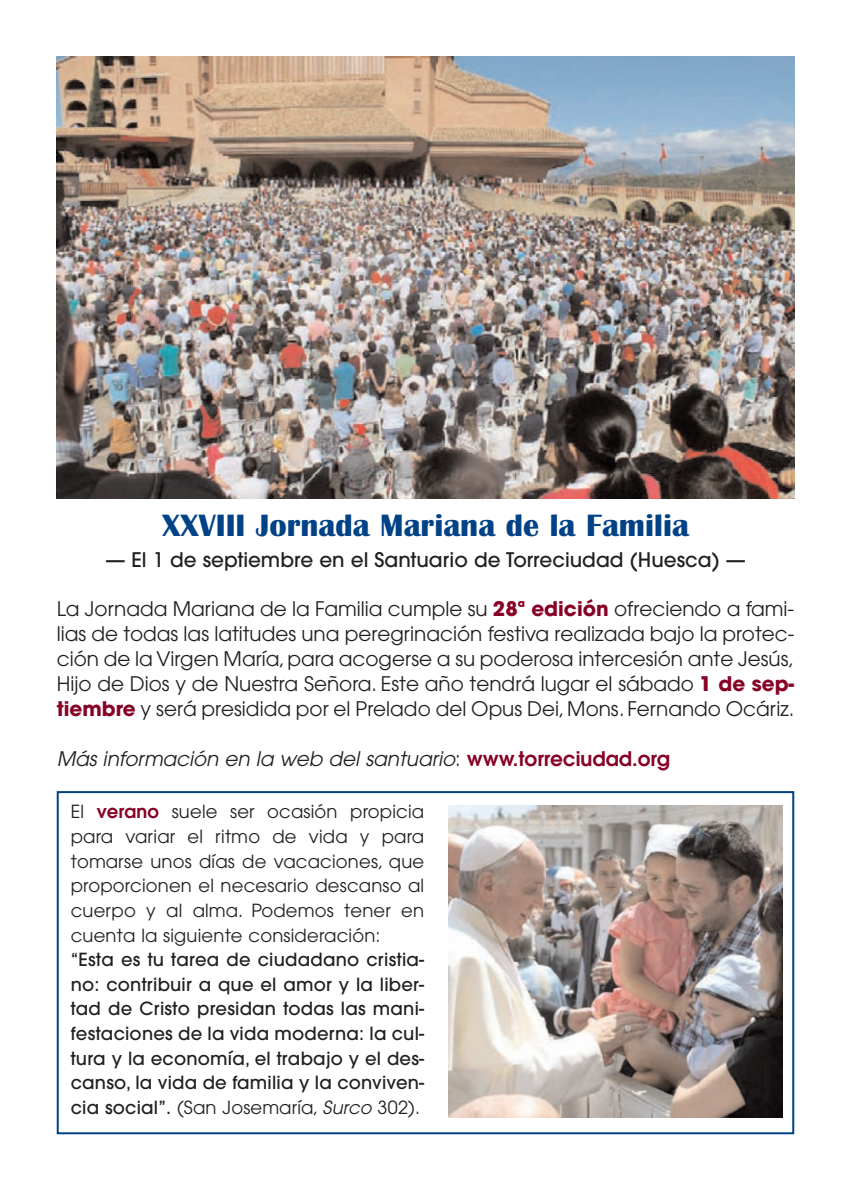
<style>
.page{position:relative;width:851px;height:1191px;background:#fff}
.page>*{position:absolute;margin:0;border:0;box-sizing:border-box;transform-origin:0 0}
.t1{font:700 32px "Britannic";color:#014286}
.t2{font:20px/24.8px "Avant Garde";color:#231f20;text-align:justify}
.t3{font:italic 20px "Avant Garde";color:#231f20}
.t4{font:500 20px "Avant Garde";color:#231f20}
.t5{font:500 18px/24.6px "Avant Garde";letter-spacing:.01em;color:#231f20;text-align:justify}
.t6{font:18px/24.6px "Avant Garde";letter-spacing:.01em;color:#231f20;text-align:justify}
.s1{font-weight:700;color:#870126}
.s2{font-style:normal}
.s3{font-weight:600;font-style:normal;color:#870126}
.s4{font-weight:600;color:#870126}
.s5{font-weight:400}
.s6{font-weight:400;font-style:italic}
</style>
<div class="page">
<div style="left:57px;top:791px;width:737px;height:343px;border:2px solid #014286"></div>
<img style="left:448px;top:805px;width:334px;height:312px">
<img style="left:57px;top:57px;width:737px;height:442px">
<h1 class="t1" style="left:162px;top:506px;width:528px">XXVIII Jornada Mariana de la Familia</h1>
<p class="t4" style="left:105px;top:552px;width:641px">— El 1 de septiembre en el Santuario de Torreciudad (Huesca) —</p>
<p class="t2" style="left:57px;top:598px;width:739px">La Jornada Mariana de la Familia cumple su <span class="s1">28ª edición</span> ofreciendo a fami&shy;lias de todas las latitudes una peregrinación festiva realizada bajo la protec&shy;ción de la Virgen María,para acogerse a su poderosa intercesión ante Jesús, Hijo de Dios y de Nuestra Señora. Este año tendrá lugar el sábado <span class="s1">1 de sep&shy;tiembre</span> y será presidida por el Prelado del Opus Dei,Mons.Fernando Ocáriz.</p>
<p class="t3" style="left:57px;top:751px;width:615px">Más información en la web del santuario<span class="s2">:</span> <span class="s3">www.torreciudad.org</span></p>
<p class="t6" style="left:71px;top:801px;width:355px">El <span class="s4">verano</span> suele ser ocasión propicia para variar el ritmo de vida y para tomarse unos días de vacaciones, que proporcionen el necesario descanso al cuerpo y al alma. Podemos tener en cuenta la siguiente consideración:</p>
<p class="t5" style="left:71px;top:948px;width:355px">“Esta es tu tarea de ciudadano cristia&shy;no: contribuir a que el amor y la liber&shy;tad de Cristo presidan todas las mani&shy;festaciones de la vida moderna: la cul&shy;tura y la economía, el trabajo y el des&shy;canso, la vida de familia y la conviven&shy;cia social”. <span class="s5">(San Josemaría,</span> <span class="s6">Surco</span> <span class="s5">302).</span></p>
</div>
